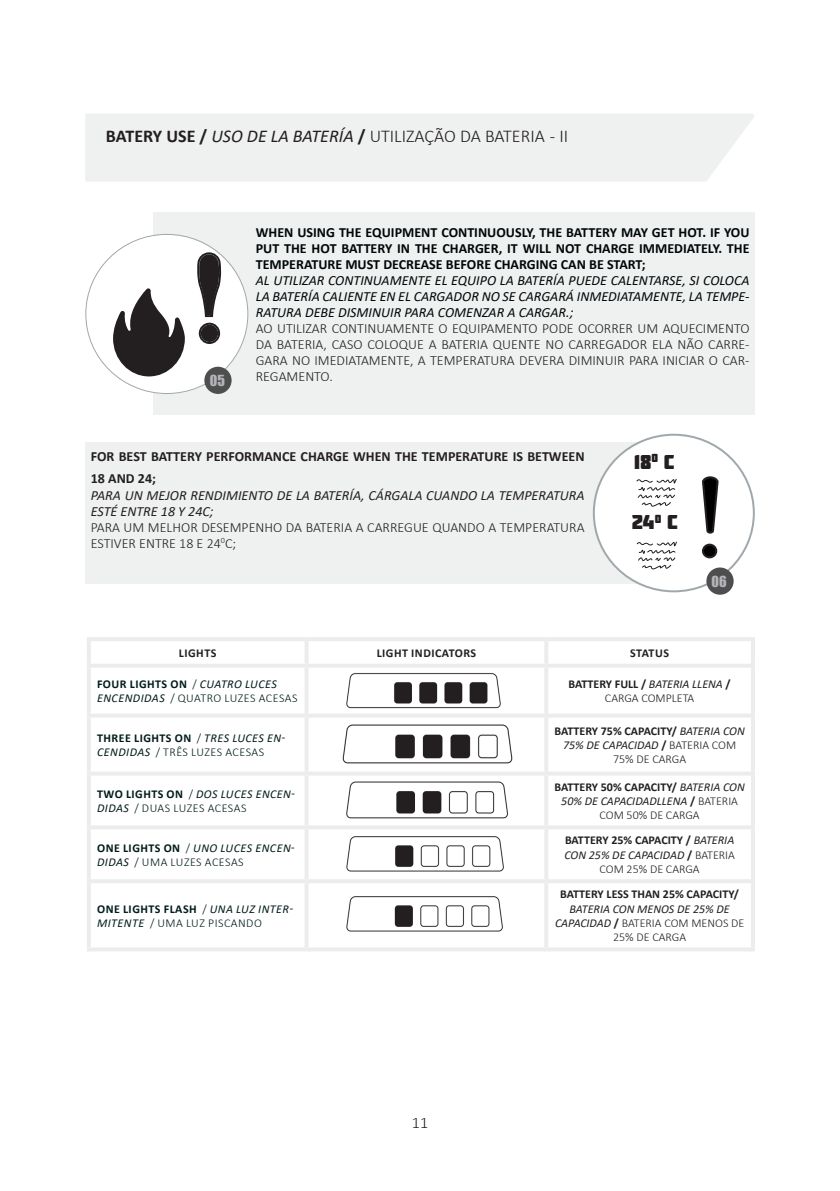
<style>
.page{position:relative;width:840px;height:1191px;background:#fff}
.page>*{position:absolute;margin:0;border:0;box-sizing:border-box;transform-origin:0 0}
.t1{font:20px "Molot";color:#231f20}
.Titulo_Geral{font:300 18px "Calibri";color:#231f20}
.t2{font:300 16px "Calibri";color:#231f20}
.t3{font:300 14px/16px "Calibri";color:#231f20}
.t4{font:italic 14px/16px "Calibri";color:#000709;text-align:justify}
.t5{font:700 14px/16px "Calibri";color:#000709;text-align:justify}
.t6{font:italic 14px/16px "Calibri";color:#231f20}
.t7{font:700 14px/22px "Calibri";color:#231f20}
.t8{font:14px "Impact";color:#b4b5b9}
.t9{font:italic 12px/14.4px "Calibri";color:#231f20;text-align:center}
.t10{font:italic 12px/14.4px "Calibri";letter-spacing:.04em;color:#001c1a}
.t11{font:700 12px/14.4px "Calibri";color:#231f20;text-align:center}
.t12{font:700 12px "Calibri";letter-spacing:.035em;color:#231f20}
.s1{font-weight:700}
.s2{font-weight:400;font-style:italic}
.s3{font-weight:700;font-style:normal}
.s4{font-weight:300;font-style:normal}
.s5{font-weight:300}
</style>
<div class="page">
<div style="left:85px;top:114px;width:669px;height:68px;background:#eff0f0"></div>
<div style="left:86px;top:442px;width:600px;height:141px;background:#eff0f0"></div>
<div style="left:154px;top:213px;width:600px;height:202px;background:#eff0f0"></div>
<svg style="left:87px;top:235px;width:161px;height:159px"></svg>
<div style="left:201px;top:325px;width:17px;height:17px;background:#231f20;border-radius:50%"></div>
<div style="left:199px;top:323px;width:21px;height:21px;border:2px solid #231f20;border-radius:50%"></div>
<div style="left:204px;top:367px;width:27px;height:27px;background:#4f4e4e;border-radius:50%"></div>
<hr style="left:87px;top:637px;width:219px;height:4px;background:#ebeceb">
<hr style="left:87px;top:641px;width:4px;height:22px;background:#ebeceb">
<hr style="left:306px;top:637px;width:240px;height:4px;background:#ebeceb">
<hr style="left:304px;top:641px;width:4px;height:22px;background:#ebeceb">
<hr style="left:546px;top:637px;width:208px;height:4px;background:#ebeceb">
<hr style="left:544px;top:641px;width:4px;height:22px;background:#ebeceb">
<svg style="left:751px;top:641px;width:3px;height:22px"></svg>
<svg style="left:87px;top:663px;width:219px;height:4px"></svg>
<hr style="left:87px;top:667px;width:4px;height:46px;background:#ebeceb">
<svg style="left:306px;top:663px;width:240px;height:4px"></svg>
<hr style="left:304px;top:667px;width:4px;height:46px;background:#ebeceb">
<svg style="left:546px;top:663px;width:208px;height:4px"></svg>
<hr style="left:544px;top:667px;width:4px;height:46px;background:#ebeceb">
<svg style="left:750px;top:667px;width:4px;height:46px"></svg>
<hr style="left:87px;top:713px;width:219px;height:4px;background:#ebeceb">
<hr style="left:87px;top:717px;width:4px;height:54px;background:#ebeceb">
<hr style="left:306px;top:713px;width:240px;height:4px;background:#ebeceb">
<hr style="left:304px;top:717px;width:4px;height:54px;background:#ebeceb">
<hr style="left:546px;top:713px;width:208px;height:4px;background:#ebeceb">
<hr style="left:544px;top:717px;width:4px;height:54px;background:#ebeceb">
<svg style="left:750px;top:717px;width:4px;height:54px"></svg>
<hr style="left:87px;top:771px;width:219px;height:4px;background:#ebeceb">
<hr style="left:87px;top:775px;width:4px;height:50px;background:#ebeceb">
<hr style="left:306px;top:771px;width:240px;height:4px;background:#ebeceb">
<hr style="left:304px;top:775px;width:4px;height:50px;background:#ebeceb">
<hr style="left:546px;top:771px;width:208px;height:4px;background:#ebeceb">
<hr style="left:544px;top:775px;width:4px;height:50px;background:#ebeceb">
<svg style="left:750px;top:775px;width:4px;height:50px"></svg>
<hr style="left:87px;top:825px;width:219px;height:4px;background:#ebeceb">
<hr style="left:87px;top:829px;width:4px;height:50px;background:#ebeceb">
<hr style="left:306px;top:825px;width:240px;height:4px;background:#ebeceb">
<hr style="left:304px;top:829px;width:4px;height:50px;background:#ebeceb">
<hr style="left:546px;top:825px;width:208px;height:4px;background:#ebeceb">
<hr style="left:544px;top:829px;width:4px;height:50px;background:#ebeceb">
<svg style="left:751px;top:829px;width:3px;height:50px"></svg>
<hr style="left:87px;top:879px;width:219px;height:4px;background:#ebeceb">
<hr style="left:87px;top:883px;width:4px;height:64px;background:#ebeceb">
<hr style="left:306px;top:879px;width:240px;height:4px;background:#ebeceb">
<hr style="left:304px;top:883px;width:4px;height:64px;background:#ebeceb">
<hr style="left:546px;top:879px;width:208px;height:4px;background:#ebeceb">
<hr style="left:544px;top:883px;width:4px;height:64px;background:#ebeceb">
<svg style="left:751px;top:883px;width:3px;height:64px"></svg>
<hr style="left:87px;top:947px;width:219px;height:4px;background:#ebeceb">
<hr style="left:306px;top:947px;width:240px;height:4px;background:#ebeceb">
<hr style="left:546px;top:947px;width:208px;height:4px;background:#ebeceb">
<img style="left:346px;top:673px;width:155px;height:36px">
<img style="left:342px;top:724px;width:171px;height:40px">
<img style="left:346px;top:781px;width:163px;height:38px">
<img style="left:346px;top:836px;width:158px;height:36px">
<img style="left:346px;top:896px;width:157px;height:36px">
<div style="left:593px;top:435px;width:160px;height:156px;background:#fff;border-radius:50%"></div>
<svg style="left:636px;top:478px;width:41px;height:92px"></svg>
<div style="left:703px;top:545px;width:12px;height:12px;background:#000;border-radius:50%"></div>
<div style="left:701px;top:543px;width:15px;height:15px;border:2px solid #231f20;border-radius:50%"></div>
<svg style="left:702px;top:476px;width:17px;height:58px"></svg>
<div style="left:622px;top:515px;width:61px;height:19px;background:#fff"></div>
<div style="left:706px;top:567px;width:27px;height:28px;background:#4f4e4e;border-radius:50%"></div>
<p class="Titulo_Geral" style="left:106px;top:125px;width:463px"><span class="s1">BATERY USE /</span> <span class="s2">USO DE LA BATERÍA</span> <span class="s1">/</span> UTILIZAÇÃO DA BATERIA - II</p>
<p class="t8" style="left:210px;top:369px;width:17px">05</p>
<p class="t5" style="left:256px;top:224px;width:495px">WHEN USING THE EQUIPMENT CONTINUOUSLY, THE BATTERY MAY GET HOT. IF YOU PUT THE HOT BATTERY IN THE CHARGER, IT WILL NOT CHARGE IMMEDIATELY. THE TEMPERATURE MUST DECREASE BEFORE CHARGING CAN BE START;</p>
<p class="t4" style="left:256px;top:272px;width:495px">AL UTILIZAR CONTINUAMENTE EL EQUIPO LA BATERÍA PUEDE CALENTARSE, SI COLOCA LA BATERÍA CALIENTE EN EL CARGADOR NO SE CARGARÁ INMEDIATAMENTE, LA TEMPE-RATURA DEBE DISMINUIR PARA COMENZAR A CARGAR.;</p>
<p class="t3" style="left:256px;top:320px;width:495px;text-align:justify">AO UTILIZAR CONTINUAMENTE O EQUIPAMENTO PODE OCORRER UM AQUECIMENTO DA BATERIA, CASO COLOQUE A BATERIA QUENTE NO CARREGADOR ELA NÃO CARRE-GARA NO IMEDIATAMENTE, A TEMPERATURA DEVERA DIMINUIR PARA INICIAR O CAR-REGAMENTO.</p>
<p class="t7" style="left:91px;top:445px;width:495px">FOR BEST BATTERY PERFORMANCE CHARGE WHEN THE TEMPERATURE IS BETWEEN<br>18 AND 24;</p>
<p class="t6" style="left:91px;top:486px;width:495px">PARA UN MEJOR RENDIMIENTO DE LA BATERÍA, CÁRGALA CUANDO LA TEMPERATURA<br>ESTÉ ENTRE 18 Y 24C;</p>
<p class="t3" style="left:91px;top:519px;width:495px">PARA UM MELHOR DESEMPENHO DA BATERIA A CARREGUE QUANDO A TEMPERATURA<br>ESTIVER ENTRE 18 E 24<sup>0</sup>C;</p>
<p class="t1" style="left:633px;top:450px;width:42px">18<sup>0</sup> C</p>
<p class="t1" style="left:632px;top:510px;width:47px">24<sup>0</sup> C</p>
<p class="t8" style="left:711px;top:570px;width:17px">06</p>
<p class="t12" style="left:179px;top:644px;width:39px">LIGHTS</p>
<p class="t12" style="left:376px;top:644px;width:101px">LIGHT INDICATORS</p>
<p class="t12" style="left:630px;top:644px;width:40px">STATUS</p>
<p class="t10" style="left:97px;top:676px;width:202px"><span class="s3">FOUR LIGHTS ON</span> <span class="s4">/</span> CUATRO LUCES<br>ENCENDIDAS <span class="s4">/ QUATRO LUZES ACESAS</span></p>
<p class="t11" style="left:568px;top:676px;width:164px">BATTERY FULL / <span class="s2">BATERIA LLENA</span> /<br><span class="s5">CARGA COMPLETA</span></p>
<p class="t10" style="left:97px;top:730px;width:189px"><span class="s3">THREE LIGHTS ON</span> <span class="s4">/</span> TRES LUCES EN-<br>CENDIDAS <span class="s4">/ TRÊS LUZES ACESAS</span></p>
<p class="t9" style="left:554px;top:723px;width:192px"><span class="s3">BATTERY 75% CAPACITY/</span> BATERIA CON<br>75% DE CAPACIDAD <span class="s3">/</span> <span class="s4">BATERIA COM<br>75% DE CARGA</span></p>
<p class="t10" style="left:97px;top:786px;width:199px"><span class="s3">TWO LIGHTS ON</span> <span class="s4">/</span> DOS LUCES ENCEN-<br>DIDAS <span class="s4">/ DUAS LUZES ACESAS</span></p>
<p class="t9" style="left:554px;top:779px;width:192px"><span class="s3">BATTERY 50% CAPACITY/</span> BATERIA CON<br>50% DE CAPACIDADLLENA <span class="s3">/</span> <span class="s4">BATERIA<br>COM 50% DE CARGA</span></p>
<p class="t10" style="left:97px;top:840px;width:199px"><span class="s3">ONE LIGHTS ON</span> <span class="s4">/</span> UNO LUCES ENCEN-<br>DIDAS <span class="s4">/ UMA LUZES ACESAS</span></p>
<p class="t9" style="left:564px;top:832px;width:172px"><span class="s3">BATTERY 25% CAPACITY /</span> BATERIA<br>CON 25% DE CAPACIDAD <span class="s3">/</span> <span class="s4">BATERIA<br>COM 25% DE CARGA</span></p>
<p class="t10" style="left:97px;top:901px;width:197px"><span class="s3">ONE LIGHTS FLASH</span> <span class="s4">/</span> UNA LUZ INTER-<br>MITENTE <span class="s4">/ UMA LUZ PISCANDO</span></p>
<p class="t9" style="left:554px;top:886px;width:191px"><span class="s3">BATTERY LESS THAN 25% CAPACITY/<br></span>BATERIA CON MENOS DE 25% DE<br>CAPACIDAD <span class="s3">/</span> <span class="s4">BATERIA COM MENOS DE<br>25% DE CARGA</span></p>
<h3 class="t2" style="left:411px;top:1112px;width:18px">11</h3>
</div>
